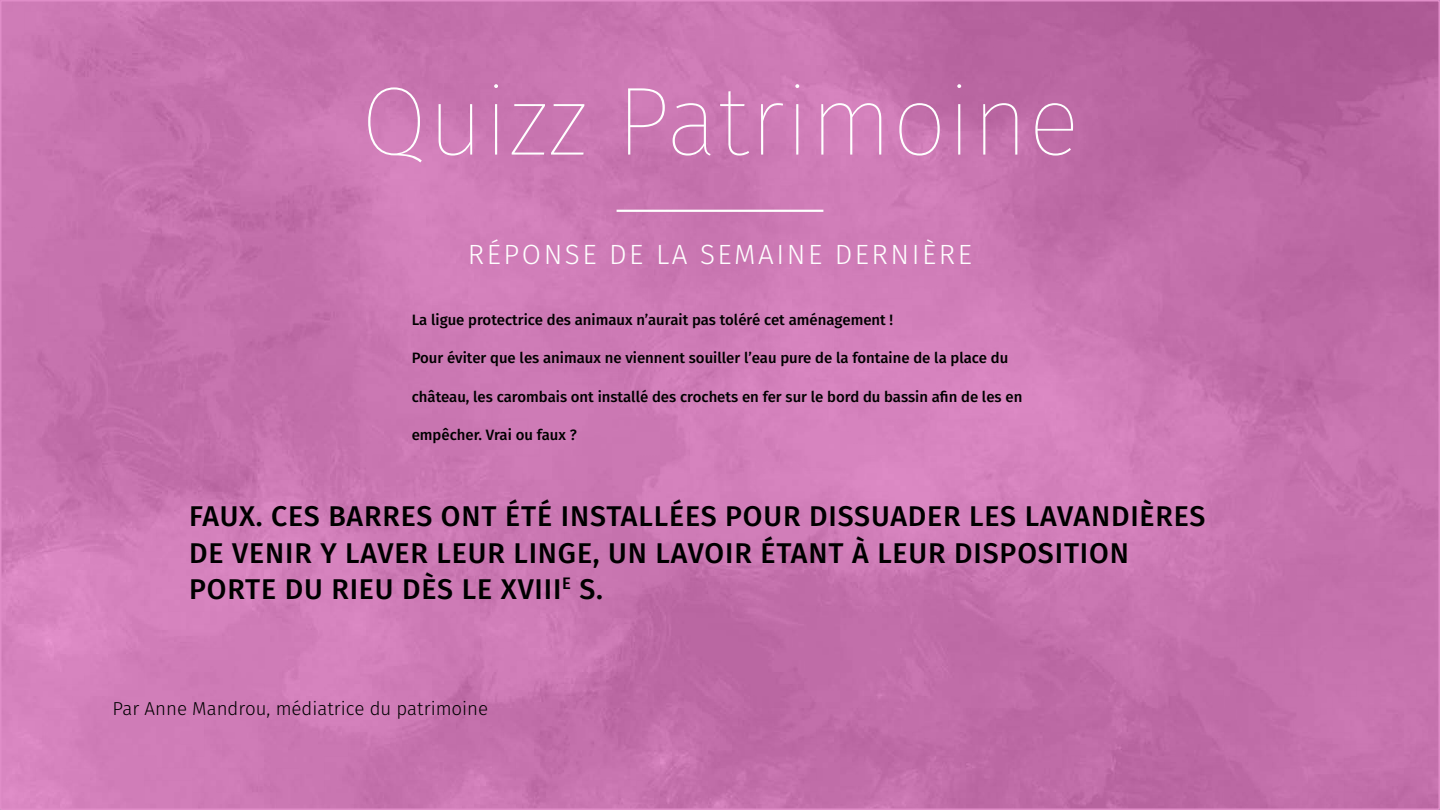
<style>
.page{position:relative;width:1440px;height:810px;background:#fff}
.page>*{position:absolute;margin:0;border:0;box-sizing:border-box;transform-origin:0 0}
.t1{font:100 97.2px "Fira Sans";color:#fff}
.t2{font:500 28.5px/36.4px "Fira Sans";letter-spacing:.03em;color:#000}
.t3{font:300 27.83px "Fira Sans";letter-spacing:.09em;color:#fff}
.t4{font:300 18.75px "Fira Sans";color:#000}
.t5{font:500 15px "Fira Sans";color:#000}
</style>
<div class="page">
<img style="left:3px;top:3px;width:1434px;height:804px">
<hr style="left:617px;top:210px;width:206px;height:2px;background:#fff">
<h1 class="t1" style="left:361px;top:53px;width:720px">Quizz Patrimoine</h1>
<h3 class="t3" style="left:468px;top:234px;width:506px">RÉPONSE DE LA SEMAINE DERNIÈRE</h3>
<p class="t5" style="left:412px;top:307px;width:483px">La ligue protectrice des animaux n’aurait pas toléré cet aménagement !</p>
<p class="t5" style="left:412px;top:346px;width:598px">Pour éviter que les animaux ne viennent souiller l’eau pure de la fontaine de la place du</p>
<p class="t5" style="left:412px;top:384px;width:612px">château, les carombais ont installé des crochets en fer sur le bord du bassin afin de les en</p>
<p class="t5" style="left:412px;top:423px;width:167px">empêcher. Vrai ou faux ?</p>
<h2 class="t2" style="left:189px;top:497px;width:1018px">FAUX. CES BARRES ONT ÉTÉ INSTALLÉES POUR DISSUADER LES LAVANDIÈRES<br>DE VENIR Y LAVER LEUR LINGE, UN LAVOIR ÉTANT À LEUR DISPOSITION<br>PORTE DU RIEU DÈS LE XVIII<sup>E</sup> S.</h2>
<p class="t4" style="left:113px;top:695px;width:377px">Par Anne Mandrou, médiatrice du patrimoine</p>
</div>
